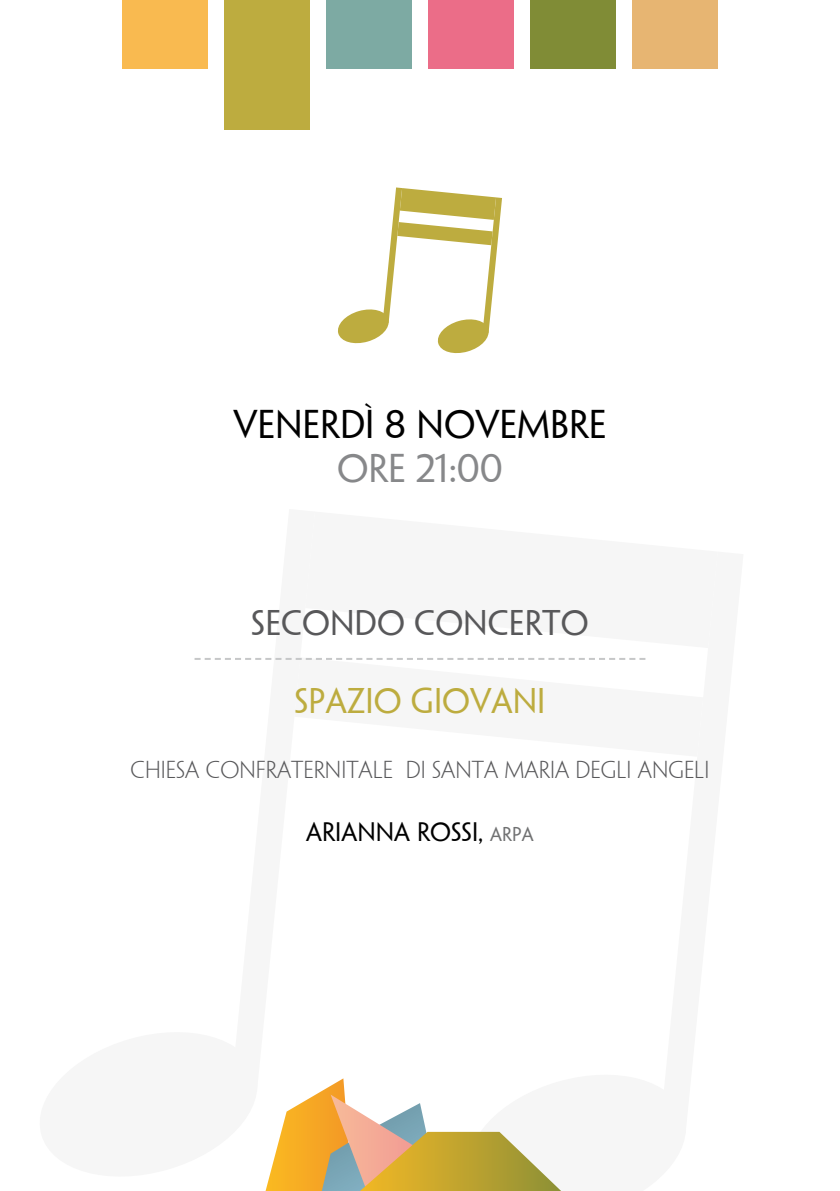
<style>
.page{position:relative;width:840px;height:1191px;background:#fff}
.page>*{position:absolute;margin:0;border:0;box-sizing:border-box;transform-origin:0 0}
.t1{font:36px "Penumbra";color:#000}
.t2{font:36px "Penumbra";color:#87888a}
.t3{font:32px "Penumbra";color:#58585a}
.t4{font:32px "Penumbra";color:#bdac3f}
.t5{font:24px "Penumbra";color:#000}
.t6{font:300 22px "Penumbra";color:#58585a}
.s1{font-size:18px;color:#707172}
</style>
<div class="page">
<svg style="left:194px;top:658px;width:451px;height:2px"></svg>
<div style="left:122px;top:0;width:85px;height:68px;background:#f9ba50"></div>
<div style="left:224px;top:0;width:85px;height:130px;background:#bdac3f"></div>
<div style="left:326px;top:0;width:85px;height:68px;background:#7daaa3"></div>
<div style="left:428px;top:0;width:85px;height:68px;background:#eb6d88"></div>
<div style="left:530px;top:0;width:85px;height:68px;background:#808c36"></div>
<div style="left:632px;top:0;width:85px;height:68px;background:#e7b572"></div>
<svg style="left:265px;top:1078px;width:297px;height:113px"></svg>
<svg style="left:338px;top:187px;width:164px;height:167px"></svg>
<h1 class="t1" style="left:233px;top:403px;width:374px">VENERDÌ 8 NOVEMBRE</h1>
<h1 class="t2" style="left:337px;top:447px;width:167px">ORE 21:00</h1>
<h2 class="t3" style="left:251px;top:604px;width:338px">SECONDO CONCERTO</h2>
<h2 class="t4" style="left:294px;top:682px;width:252px">SPAZIO GIOVANI</h2>
<p class="t6" style="left:130px;top:757px;width:580px">CHIESA CONFRATERNITALE DI SANTA MARIA DEGLI ANGELI</p>
<p class="t5" style="left:306px;top:817px;width:229px">ARIANNA ROSSI, <span class="s1">ARPA</span></p>
</div>
